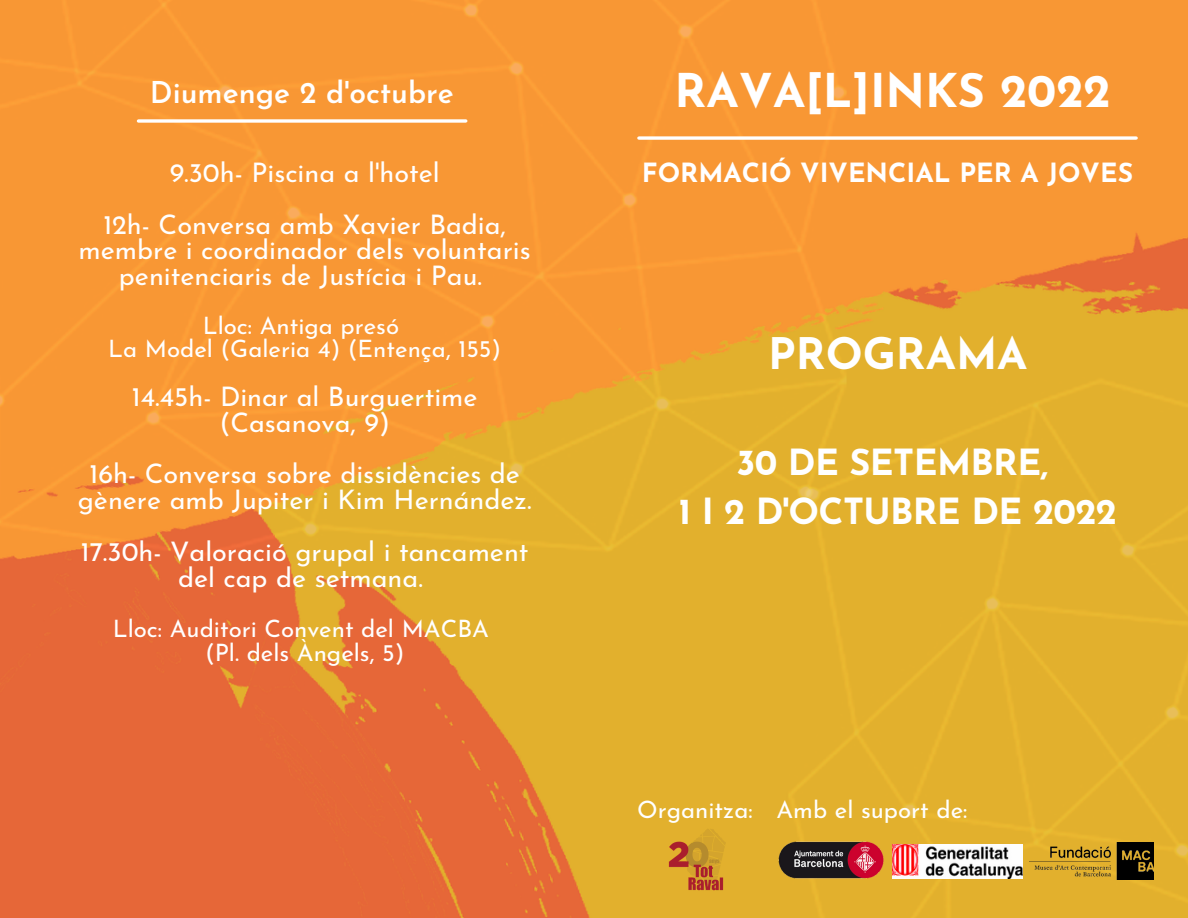
<style>
.page{position:relative;width:1188px;height:918px;background:#fff}
.page>*{position:absolute;margin:0;border:0;box-sizing:border-box;transform-origin:0 0}
.t1{font:700 46.5px "Josefin Sans";color:#fff}
.t2{font:700 43.5px "Josefin Sans";color:#fff}
.t3{font:700 36px/49.5px "Josefin Sans";letter-spacing:-.015em;color:#fff;text-align:center}
.t4{font:600 30px "Josefin Sans";color:#fff}
.t5{font:27px/25.8px "Josefin Sans";color:#fff;text-align:center}
.t6{font:700 26.4px "Josefin Sans";color:#fff}
.t7{font:24px/23.7px "Josefin Sans";color:#fff;text-align:center}
</style>
<div class="page">
<img style="left:0;top:0;width:1188px;height:918px">
<svg style="left:639px;top:136px;width:497px;height:4px"></svg>
<svg style="left:138px;top:119px;width:328px;height:4px"></svg>
<img style="left:776px;top:840px;width:110px;height:40px">
<img style="left:893px;top:844px;width:129px;height:34px">
<img style="left:664px;top:826px;width:67px;height:67px">
<img style="left:1030px;top:843px;width:123px;height:37px">
<p class="t4" style="left:150px;top:80px;width:305px">Diumenge 2 d'octubre</p>
<h1 class="t1" style="left:675px;top:72px;width:438px">RAVA[L]INKS 2022</h1>
<p class="t5" style="left:103px;top:149px;width:404px;line-height:51.8px">9.30h- Piscina a l'hotel<br>12h- Conversa amb Xavier Badia,</p>
<p class="t5" style="left:79px;top:240px;width:454px">membre i coordinador dels voluntaris penitenciaris de Justícia i Pau.</p>
<p class="t7" style="left:108px;top:316px;width:394px">Lloc: Antiga presó<br>La Model (Galeria 4) (Entença, 155)</p>
<p class="t5" style="left:132px;top:386px;width:347px">14.45h- Dinar al Burguertime (Casanova, 9)</p>
<p class="t5" style="left:78px;top:464px;width:455px">16h- Conversa sobre dissidències de gènere amb Jupiter i Kim Hernández.</p>
<p class="t5" style="left:81px;top:541px;width:449px">17.30h- Valoració grupal i tancament del cap de setmana.</p>
<p class="t7" style="left:113px;top:620px;width:378px">Lloc: Auditori Convent del MACBA (Pl. dels Àngels, 5)</p>
<p class="t6" style="left:642px;top:162px;width:493px">FORMACIÓ VIVENCIAL PER A JOVES</p>
<h2 class="t2" style="left:768px;top:336px;width:261px">PROGRAMA</h2>
<h3 class="t3" style="left:679px;top:441px;width:439px">30 DE SETEMBRE,<br>1 I 2 D'OCTUBRE DE 2022</h3>
<p class="t7" style="left:637px;top:800px;width:117px">Organitza:</p>
<p class="t7" style="left:776px;top:800px;width:193px">Amb el suport de:</p>
</div>
